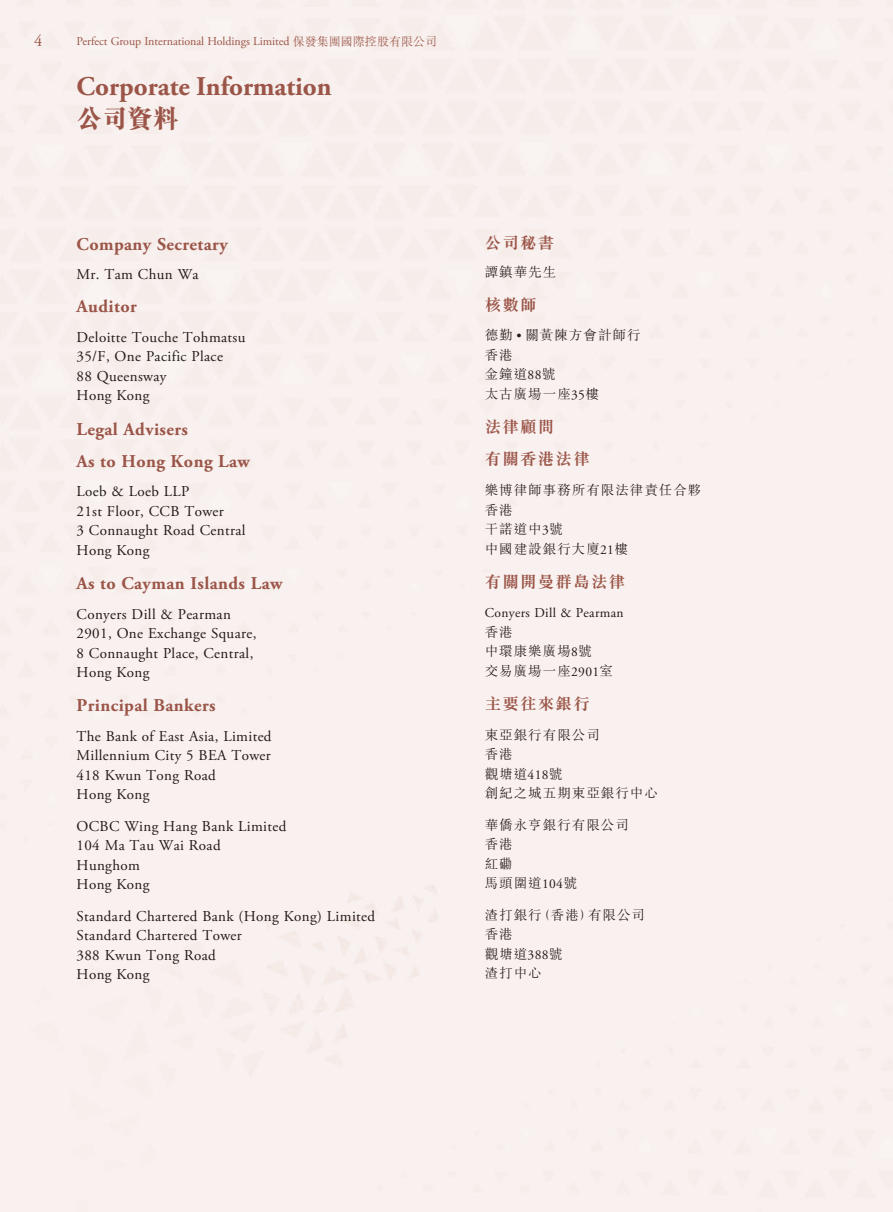
<style>
.page{position:relative;width:893px;height:1212px;background:#fff}
.page>*{position:absolute;margin:0;border:0;box-sizing:border-box;transform-origin:0 0}
.t1{font:700 27px "Adobe Garamond Pro";color:#9b5548}
.t2{font:800 25.5px "M Sung HK";color:#9b5548}
.t3{font:700 18px/32.2px "Adobe Garamond Pro";letter-spacing:.025em;color:#9b5548}
.t4{font:700 16.5px/32.2px "M Sung HK";letter-spacing:.075em;color:#9b5548}
.t5{font:16.5px "Adobe Garamond Pro";color:#9b5548}
.t6{font:15px/19.5px "Adobe Garamond Pro";letter-spacing:.025em;color:#231916}
.t7{font:300 13.5px/19.5px "M Sung HK";letter-spacing:.075em;color:#231916}
.t8{font:13.5px "Adobe Garamond Pro";letter-spacing:.025em;color:#231916}
.t9{font:12px "Adobe Garamond Pro";letter-spacing:-.005em;color:#9b5548}
.s1{font-family:"M Sung HK";font-weight:300}
.s2{font-family:"Adobe Garamond Pro";font-weight:400}
</style>
<div class="page">
<p class="t5" style="left:34px;top:30px;width:10px">4</p>
<p class="t9" style="left:77px;top:34px;width:362px">Perfect Group International Holdings Limited <span class="s1">保發集團國際控股有限公司</span></p>
<h1 class="t1" style="left:77px;top:70px;width:257px">Corporate Information</h1>
<h2 class="t2" style="left:77px;top:101px;width:104px">公司資料</h2>
<p class="t3" style="left:77px;top:228px;width:153px">Company Secretary</p>
<p class="t6" style="left:77px;top:265px;width:123px">Mr. Tam Chun Wa</p>
<p class="t3" style="left:77px;top:291px;width:62px">Auditor</p>
<p class="t6" style="left:77px;top:328px;width:170px">Deloitte Touche Tohmatsu<br>35/F, One Pacific Place<br>88 Queensway<br>Hong Kong</p>
<p class="t3" style="left:77px;top:413px;width:175px">Legal Advisers<br>As to Hong Kong Law</p>
<p class="t6" style="left:77px;top:482px;width:171px">Loeb &amp; Loeb LLP<br>21st Floor, CCB Tower<br>3 Connaught Road Central<br>Hong Kong</p>
<p class="t3" style="left:77px;top:567px;width:207px">As to Cayman Islands Law</p>
<p class="t6" style="left:77px;top:605px;width:181px">Conyers Dill &amp; Pearman<br>2901, One Exchange Square,<br>8 Connaught Place, Central,<br>Hong Kong</p>
<p class="t3" style="left:77px;top:690px;width:141px">Principal Bankers</p>
<p class="t6" style="left:77px;top:727px;width:197px">The Bank of East Asia, Limited<br>Millennium City 5 BEA Tower<br>418 Kwun Tong Road<br>Hong Kong</p>
<p class="t6" style="left:77px;top:817px;width:211px">OCBC Wing Hang Bank Limited<br>104 Ma Tau Wai Road<br>Hunghom<br>Hong Kong</p>
<p class="t6" style="left:77px;top:907px;width:300px">Standard Chartered Bank (Hong Kong) Limited<br>Standard Chartered Tower<br>388 Kwun Tong Road<br>Hong Kong</p>
<p class="t4" style="left:485px;top:226px;width:71px">公司秘書</p>
<p class="t7" style="left:485px;top:262px;width:73px">譚鎮華先生</p>
<p class="t4" style="left:485px;top:288px;width:53px">核數師</p>
<p class="t7" style="left:485px;top:325px;width:157px">德勤 <span class="s2">•</span> 關黃陳方會計師行香港<br>金鐘道<span class="s2">88</span>號<br>太古廣場一座<span class="s2">35</span>樓</p>
<p class="t4" style="left:485px;top:410px;width:107px">法律顧問<br>有關香港法律</p>
<p class="t7" style="left:485px;top:480px;width:218px">樂博律師事務所有限法律責任合夥香港<br>干諾道中<span class="s2">3</span>號<br>中國建設銀行大廈<span class="s2">21</span>樓</p>
<p class="t4" style="left:485px;top:565px;width:142px">有關開曼群島法律</p>
<p class="t8" style="left:485px;top:605px;width:140px">Conyers Dill &amp; Pearman</p>
<p class="t7" style="left:485px;top:621px;width:130px">香港<br>中環康樂廣場<span class="s2">8</span>號<br>交易廣場一座<span class="s2">2901</span>室</p>
<p class="t4" style="left:485px;top:687px;width:107px">主要往來銀行</p>
<p class="t7" style="left:485px;top:724px;width:175px">東亞銀行有限公司<br>香港<br>觀塘道<span class="s2">418</span>號<br>創紀之城五期東亞銀行中心</p>
<p class="t7" style="left:485px;top:814px;width:146px">華僑永亨銀行有限公司香港<br>紅磡<br>馬頭圍道<span class="s2">104</span>號</p>
<p class="t7" style="left:485px;top:904px;width:162px">渣打銀行（香港）有限公司香港<br>觀塘道<span class="s2">388</span>號<br>渣打中心</p>
</div>
